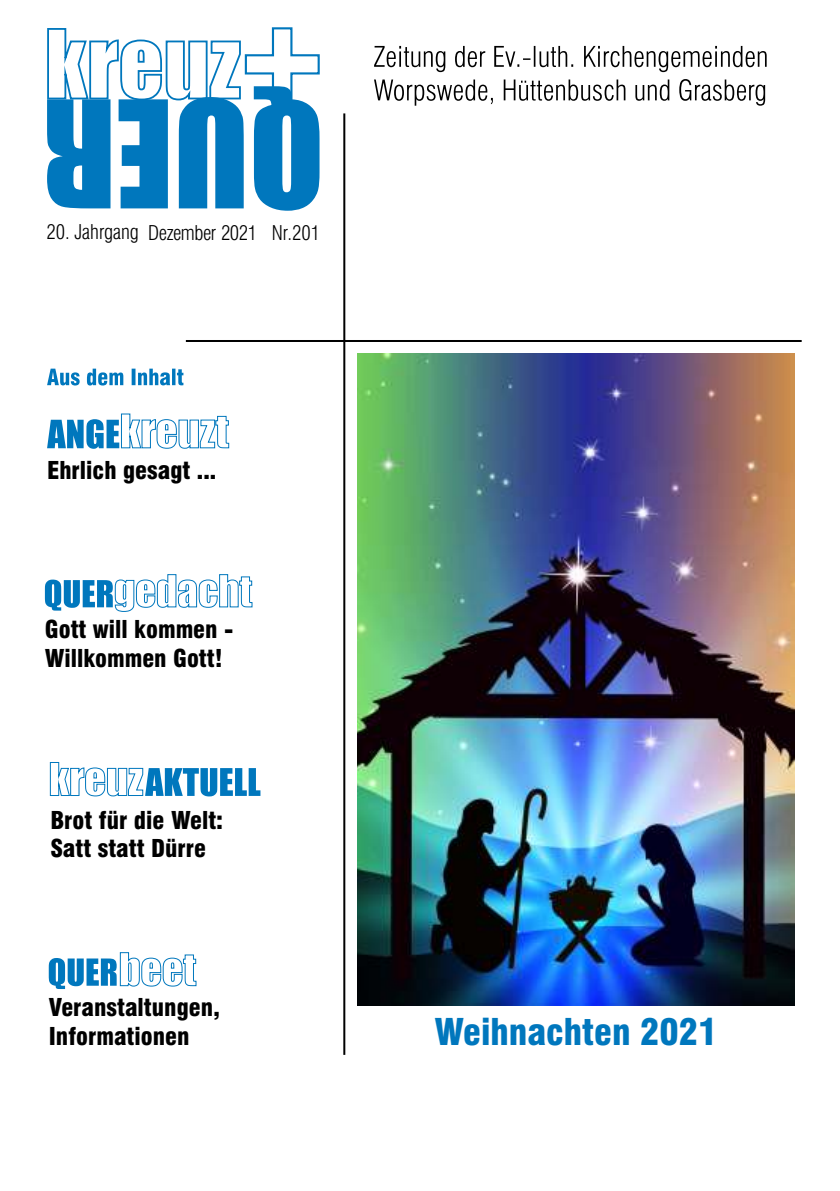
<style>
.page{position:relative;width:840px;height:1191px;background:#fff}
.page>*{position:absolute;margin:0;border:0;box-sizing:border-box;transform-origin:0 0}
.t1{font:900 condensed 36px "Swiss 721 BT";color:#0077bd}
.t2{font:900 condensed 24px/28.8px "Swiss 721 BT";color:#000}
.t3{font:300 condensed 20px "Swiss 721 BT";letter-spacing:-.025em;color:#000}
</style>
<div class="page">
<svg style="left:49px;top:952px;width:148px;height:37px"></svg>
<svg style="left:49px;top:762px;width:211px;height:35px"></svg>
<svg style="left:45px;top:574px;width:208px;height:38px"></svg>
<svg style="left:47px;top:413px;width:182px;height:36px"></svg>
<img style="left:357px;top:353px;width:437px;height:652px">
<hr style="left:186px;top:340px;width:615px;height:2px;background:#000">
<hr style="left:343px;top:113px;width:2px;height:941px;background:#000">
<svg style="left:374px;top:46px;width:392px;height:60px"></svg>
<svg style="left:47px;top:369px;width:136px;height:16px"></svg>
<svg style="left:47px;top:27px;width:273px;height:184px"></svg>
<p class="t3" style="left:46px;top:224px;width:275px">20. Jahrgang Dezember 2021 Nr.201</p>
<p class="t2" style="left:47px;top:458px;width:171px">Ehrlich gesagt ...</p>
<p class="t2" style="left:45px;top:618px;width:190px">Gott will kommen -<br>Willkommen Gott!</p>
<p class="t2" style="left:50px;top:808px;width:174px">Brot für die Welt:<br>Satt statt Dürre</p>
<p class="t2" style="left:49px;top:995px;width:172px">Veranstaltungen,<br>Informationen</p>
<h1 class="t1" style="left:434px;top:1017px;width:284px">Weihnachten 2021</h1>
</div>
